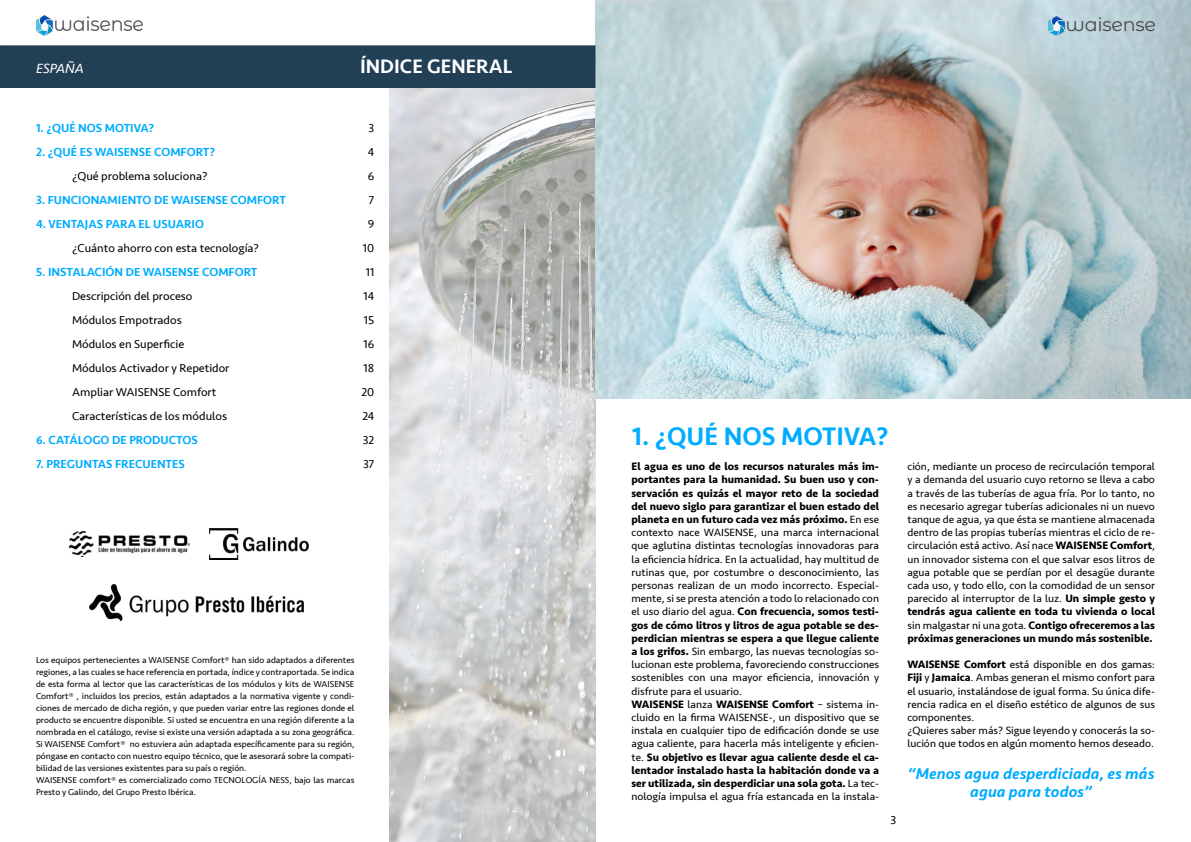
<style>
.page{position:relative;width:1191px;height:842px;background:#fff}
.page>*{position:absolute;margin:0;border:0;box-sizing:border-box;transform-origin:0 0}
.t1{font:500 26px "Seravek";color:#00acff}
.t2{font:500 20px "Seravek";color:#fff}
.t3{font:italic 500 16px/18px "Seravek";color:#00acff;text-align:center}
.t4{font:italic 14px "Seravek";color:#fff}
.t5{font:12px "Seravek";color:#000}
.t6{font:500 12px "Seravek";color:#00acff}
.t7{font:11px/13.2px "Seravek";color:#000}
.t8{font:9px/12px "Seravek";color:#000}
.s1{font-weight:700}
</style>
<div class="page">
<img style="left:389px;top:88px;width:206px;height:754px">
<img style="left:595px;top:0;width:596px;height:398px">
<img style="left:1048px;top:16px;width:106px;height:20px">
<img style="left:37px;top:15px;width:106px;height:21px">
<div style="left:0;top:46px;width:595px;height:41px;background:#213f55"></div>
<div style="left:0;top:45px;width:595px;height:43px;border:1px solid #213f55"></div>
<img style="left:70px;top:532px;width:120px;height:24px">
<img style="left:210px;top:528px;width:98px;height:31px">
<img style="left:89px;top:584px;width:214px;height:36px">
<p class="t4" style="left:36px;top:57px;width:50px">ESPAÑA</p>
<h2 class="t2" style="left:360px;top:54px;width:154px">ÍNDICE GENERAL</h2>
<p class="t6" style="left:36px;top:121px;width:120px">1. ¿QUÉ NOS MOTIVA?</p>
<p class="t5" style="left:368px;top:119px;width:7px">3</p>
<p class="t6" style="left:36px;top:145px;width:181px">2. ¿QUÉ ES WAISENSE COMFORT?</p>
<p class="t5" style="left:368px;top:143px;width:8px">4</p>
<p class="t5" style="left:72px;top:167px;width:137px">¿Qué problema soluciona?</p>
<p class="t5" style="left:368px;top:167px;width:8px">6</p>
<p class="t6" style="left:36px;top:193px;width:251px">3. FUNCIONAMIENTO DE WAISENSE COMFORT</p>
<p class="t5" style="left:369px;top:191px;width:7px">7</p>
<p class="t6" style="left:36px;top:217px;width:169px">4. VENTAJAS PARA EL USUARIO</p>
<p class="t5" style="left:368px;top:215px;width:8px">9</p>
<p class="t5" style="left:72px;top:239px;width:188px">¿Cuánto ahorro con esta tecnología?</p>
<p class="t5" style="left:363px;top:239px;width:13px">10</p>
<p class="t6" style="left:36px;top:265px;width:223px">5. INSTALACIÓN DE WAISENSE COMFORT</p>
<p class="t5" style="left:366px;top:263px;width:10px">11</p>
<p class="t5" style="left:72px;top:287px;width:122px">Descripción del proceso</p>
<p class="t5" style="left:364px;top:287px;width:12px">14</p>
<p class="t5" style="left:72px;top:311px;width:111px">Módulos Empotrados</p>
<p class="t5" style="left:364px;top:311px;width:12px">15</p>
<p class="t5" style="left:72px;top:335px;width:114px">Módulos en Superficie</p>
<p class="t5" style="left:363px;top:335px;width:12px">16</p>
<p class="t5" style="left:72px;top:359px;width:159px">Módulos Activador y Repetidor</p>
<p class="t5" style="left:363px;top:359px;width:12px">18</p>
<p class="t5" style="left:72px;top:383px;width:146px">Ampliar WAISENSE Comfort</p>
<p class="t5" style="left:361px;top:383px;width:14px">20</p>
<p class="t5" style="left:72px;top:407px;width:156px">Características de los módulos</p>
<p class="t5" style="left:362px;top:407px;width:13px">24</p>
<p class="t6" style="left:36px;top:433px;width:163px">6. CATÁLOGO DE PRODUCTOS</p>
<p class="t5" style="left:363px;top:431px;width:13px">32</p>
<p class="t6" style="left:36px;top:457px;width:150px">7. PREGUNTAS FRECUENTES</p>
<p class="t5" style="left:363px;top:455px;width:13px">37</p>
<p class="t8" style="left:36px;top:654px;width:320px">Los equipos pertenecientes a WAISENSE Comfort® han sido adaptados a diferentes regiones, a las cuales se hace referencia en portada, índice y contraportada. Se indica de esta forma al lector que las características de los módulos y kits de WAISENSE Comfort® , incluidos los precios, están adaptados a la normativa vigente y condi&shy;ciones de mercado de dicha región, y que pueden variar entre las regiones donde el producto se encuentre disponible. Si usted se encuentra en una región diferente a la nombrada en el catálogo, revise si existe una versión adaptada a su zona geográfica.<br>Si WAISENSE Comfort® no estuviera aún adaptada específicamente para su región, póngase en contacto con nuestro equipo técnico, que le asesorará sobre la compati&shy;bilidad de las versiones existentes para su país o región.<br>WAISENSE comfort® es comercializado como TECNOLOGÍA NESS, bajo las marcas Presto y Galindo, del Grupo Presto Ibérica.</p>
<h1 class="t1" style="left:632px;top:420px;width:258px">1. ¿QUÉ NOS MOTIVA?</h1>
<p class="t7" style="left:631px;top:460px;width:249px"><span class="s1">El agua es uno de los recursos naturales más im&shy;portantes para la humanidad. Su buen uso y con&shy;servación es quizás el mayor reto de la sociedad del nuevo siglo para garantizar el buen estado del planeta en un futuro cada vez más próximo.</span> En ese contexto nace WAISENSE, una marca internacional que aglutina distintas tecnologías innovadoras para la eficiencia hídrica. En la actualidad, hay multitud de rutinas que, por costumbre o desconocimiento, las personas realizan de un modo incorrecto. Especial&shy;mente, si se presta atención a todo lo relacionado con el uso diario del agua. <span class="s1">Con frecuencia, somos testi&shy;gos de cómo litros y litros de agua potable se des&shy;perdician mientras se espera a que llegue caliente a los grifos.</span> Sin embargo, las nuevas tecnologías so&shy;lucionan este problema, favoreciendo construcciones sostenibles con una mayor eficiencia, innovación y disfrute para el usuario.<br><span class="s1">WAISENSE</span> lanza <span class="s1">WAISENSE Comfort</span> – sistema in&shy;cluido en la firma WAISENSE-, un dispositivo que se instala en cualquier tipo de edificación donde se use agua caliente, para hacerla más inteligente y eficien&shy;te. <span class="s1">Su objetivo es llevar agua caliente desde el ca&shy;lentador instalado hasta la habitación donde va a ser utilizada, sin desperdiciar una sola gota.</span> La tec&shy;nología impulsa el agua fría estancada en la instala-</p>
<p class="t7" style="left:907px;top:460px;width:249px;text-align:justify">ción, mediante un proceso de recirculación temporal y a demanda del usuario cuyo retorno se lleva a cabo a través de las tuberías de agua fría. Por lo tanto, no es necesario agregar tuberías adicionales ni un nuevo tanque de agua, ya que ésta se mantiene almacenada dentro de las propias tuberías mientras el ciclo de re&shy;circulación está activo. Así nace <span class="s1">WAISENSE Comfort</span>, un innovador sistema con el que salvar esos litros de agua potable que se perdían por el desagüe durante cada uso, y todo ello, con la comodidad de un sensor parecido al interruptor de la luz. <span class="s1">Un simple gesto y tendrás agua caliente en toda tu vivienda o local </span>sin malgastar ni una gota. <span class="s1">Contigo ofreceremos a las próximas generaciones un mundo más sostenible.</span></p>
<p class="t7" style="left:907px;top:658px;width:249px"><span class="s1">WAISENSE Comfort</span> está disponible en dos gamas:<br><span class="s1">Fiji</span> y <span class="s1">Jamaica</span>. Ambas generan el mismo confort para el usuario, instalándose de igual forma. Su única dife&shy;rencia radica en el diseño estético de algunos de sus componentes.<br>¿Quieres saber más? Sigue leyendo y conocerás la so&shy;lución que todos en algún momento hemos deseado.</p>
<h3 class="t3" style="left:908px;top:764px;width:248px">“Menos agua desperdiciada, es más agua para todos”</h3>
<p class="t5" style="left:890px;top:811px;width:7px">3</p>
</div>
